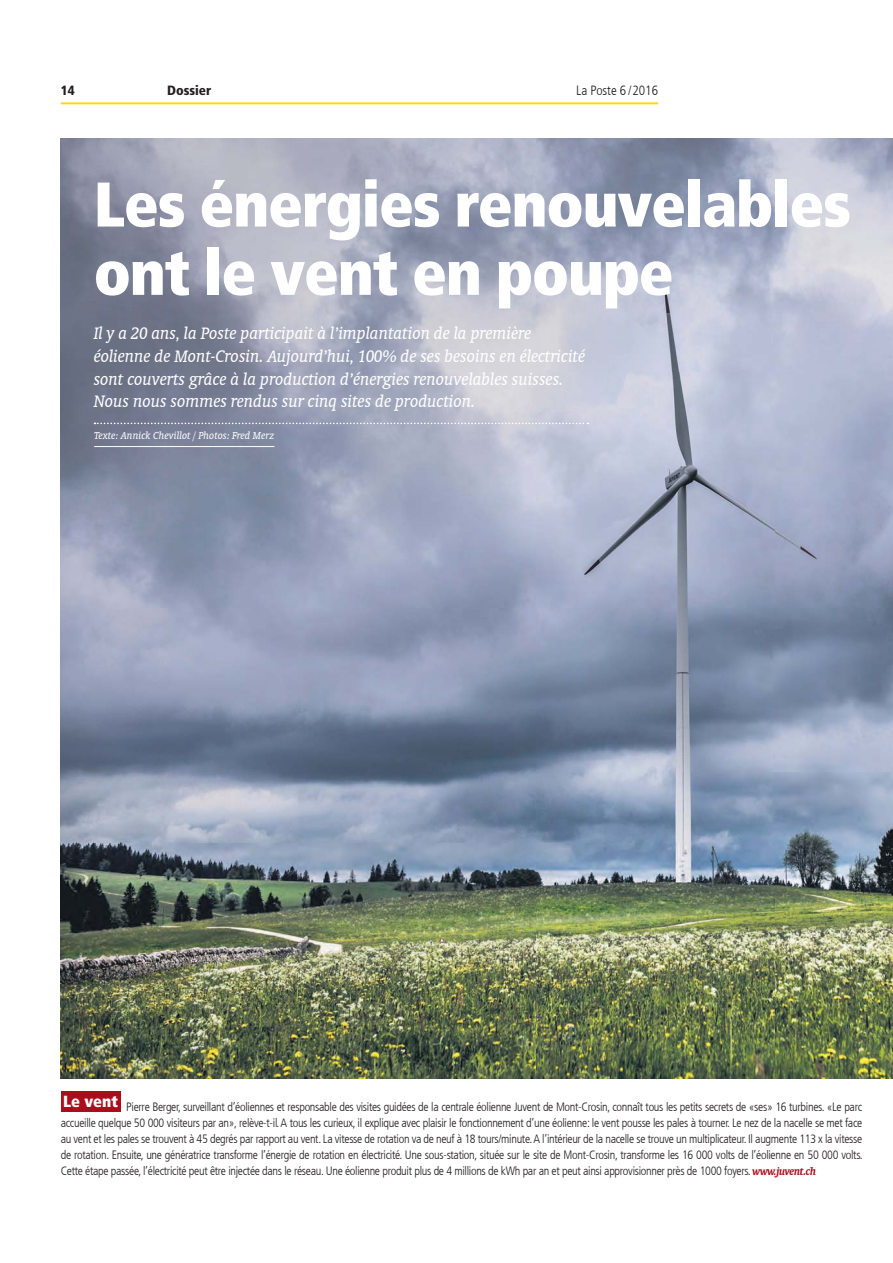
<style>
.page{position:relative;width:893px;height:1263px;background:#fff}
.page>*{position:absolute;margin:0;border:0;box-sizing:border-box;transform-origin:0 0}
.t1{font:900 condensed 63px/68.4px "Frutiger LT Com";letter-spacing:-.02em;color:#fff}
.t2{font:italic 18.75px/22.8px "Oranda BT";letter-spacing:-.01em;color:#fff}
.t3{font:900 condensed 16.05px "Frutiger LT Com";color:#fff}
.t4{font:300 condensed 13.35px "Frutiger LT Com";color:#231f20}
.t5{font:900 condensed 13.35px "Frutiger LT Com";color:#231f20}
.t6{font:300 condensed 12px/16px "Frutiger LT Com";letter-spacing:-.025em;color:#231f20;text-align:justify}
.t7{font:italic 11.4px "Oranda BT";color:#fff}
.s1{font-family:"Oranda BT";font-weight:700;font-style:italic;font-stretch:normal;color:#ab0d1c}
</style>
<div class="page">
<hr style="left:61px;top:102px;width:597px;height:2px;background:#ffd900">
<div style="left:61px;top:1092px;width:59px;height:20px;background:#ab0d1c"></div>
<img style="left:61px;top:138px;width:832px;height:940px">
<svg style="left:94px;top:423px;width:494px;height:1px"></svg>
<hr style="left:94px;top:446px;width:180px;height:1px;background:#fff">
<p class="t5" style="left:61px;top:85px;width:15px">14</p>
<p class="t5" style="left:167px;top:85px;width:46px">Dossier</p>
<p class="t4" style="left:576px;top:85px;width:83px">La Poste 6 / 2016</p>
<p class="t1" style="left:94px;top:177px;width:759px">Les énergies renouvelables ont le vent en poupe</p>
<p class="t2" style="left:94px;top:322px;width:493px">Il y a 20 ans, la Poste participait à l’implantation de la première éolienne de Mont-Crosin. Aujourd’hui, 100% de ses besoins en électricité sont couverts grâce à la production d’énergies renouvelables suisses.<br>Nous nous sommes rendus sur cinq sites de production.</p>
<p class="t7" style="left:94px;top:429px;width:182px">Texte: Annick Chevillot / Photos: Fred Merz</p>
<p class="t3" style="left:63px;top:1095px;width:56px">Le vent</p>
<p class="t6" style="left:61px;top:1100px;width:803px;text-indent:66px">Pierre Berger, surveillant d’éoliennes et responsable des visites guidées de la centrale éolienne Juvent de Mont-Crosin, connaît tous les petits secrets de «ses» 16 turbines. «Le parc accueille quelque 50 000 visiteurs par an», relève-t-il. A tous les curieux, il explique avec plaisir le fonctionnement d’une éolienne: le vent pousse les pales à tourner. Le nez de la nacelle se met face au vent et les pales se trouvent à 45 degrés par rapport au vent. La vitesse de rotation va de neuf à 18 tours/minute. A l’intérieur de la nacelle se trouve un multiplicateur. Il augmente 113 x la vitesse de rotation. Ensuite, une génératrice transforme l’énergie de rotation en électricité. Une sous-station, située sur le site de Mont-Crosin, transforme les 16 000 volts de l’éolienne en 50 000 volts.<br>Cette étape passée, l’électricité peut être injectée dans le réseau. Une éolienne produit plus de 4 millions de kWh par an et peut ainsi approvisionner près de 1000 foyers. <span class="s1">www.juvent.ch</span></p>
</div>
